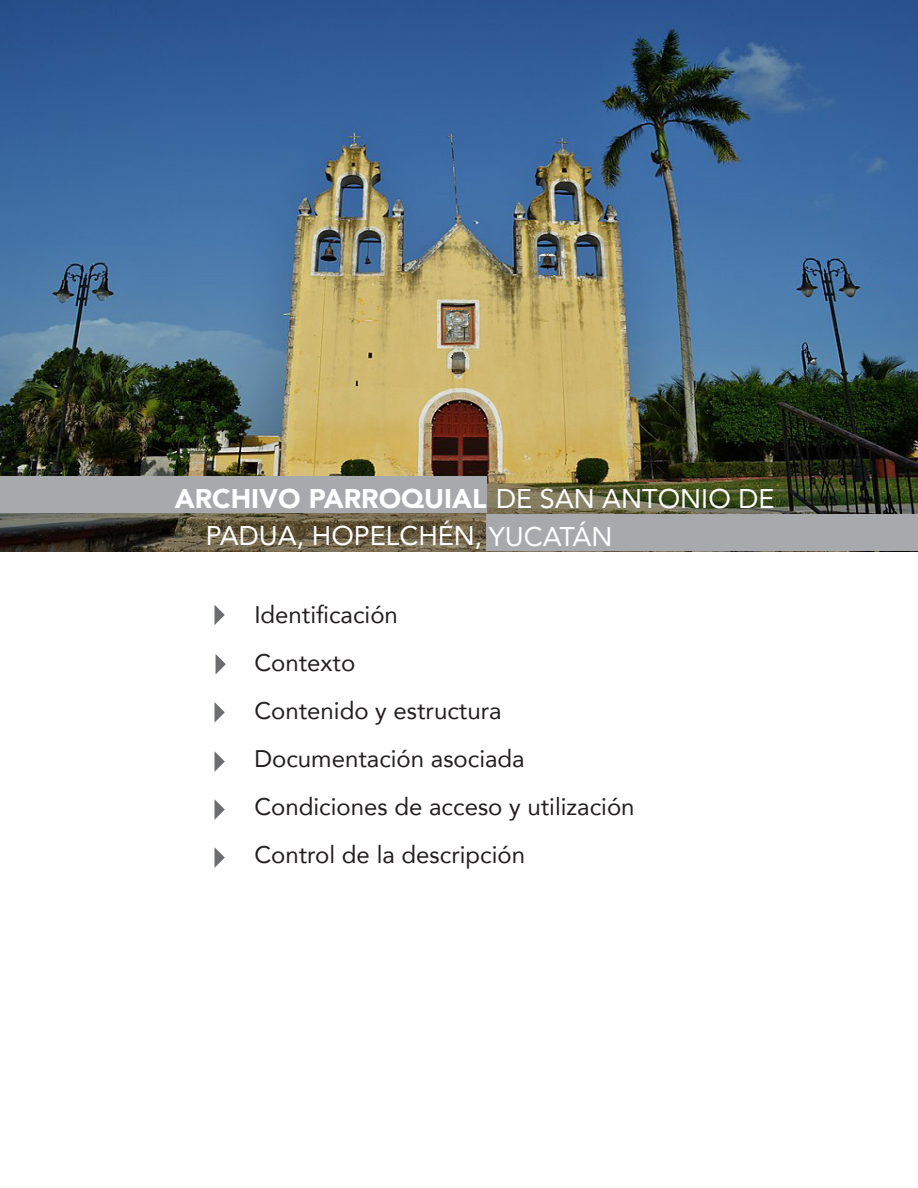
<style>
.page{position:relative;width:918px;height:1188px;background:#fff}
.page>*{position:absolute;margin:0;border:0;box-sizing:border-box;transform-origin:0 0}
.TIPO_DE_ARCHIVO{font:900 27px "Avenir";color:#fff}
.TITULO_NOMBRE_DEL_AR{font:27px "Avenir";color:#fff}
.MENÚ{font:24px "Avenir";color:#231f20}
.s1{font-weight:400}
</style>
<div class="page">
<img style="left:0;top:0;width:918px;height:551px">
<svg style="left:215px;top:605px;width:10px;height:20px"></svg>
<svg style="left:216px;top:654px;width:10px;height:20px"></svg>
<svg style="left:215px;top:702px;width:10px;height:20px"></svg>
<svg style="left:215px;top:752px;width:10px;height:19px"></svg>
<svg style="left:215px;top:800px;width:10px;height:19px"></svg>
<svg style="left:215px;top:848px;width:10px;height:19px"></svg>
<div style="left:487px;top:515px;width:431px;height:36px;background:#a8a9ad"></div>
<div style="left:0;top:476px;width:487px;height:36px;background:#a8a9ad"></div>
<p class="TIPO_DE_ARCHIVO" style="left:175px;top:476px;width:601px">ARCHIVO PARROQUIAL <span class="s1">DE SAN ANTONIO DE</span></p>
<p class="TITULO_NOMBRE_DEL_AR" style="left:206px;top:514px;width:408px">PADUA, HOPELCHÉN, YUCATÁN</p>
<p class="MENÚ" style="left:254px;top:596px;width:145px">Identificación</p>
<p class="MENÚ" style="left:254px;top:644px;width:102px">Contexto</p>
<p class="MENÚ" style="left:254px;top:692px;width:249px">Contenido y estructura</p>
<p class="MENÚ" style="left:254px;top:740px;width:272px">Documentación asociada</p>
<p class="MENÚ" style="left:254px;top:788px;width:382px">Condiciones de acceso y utilización</p>
<p class="MENÚ" style="left:254px;top:836px;width:272px">Control de la descripción</p>
</div>
